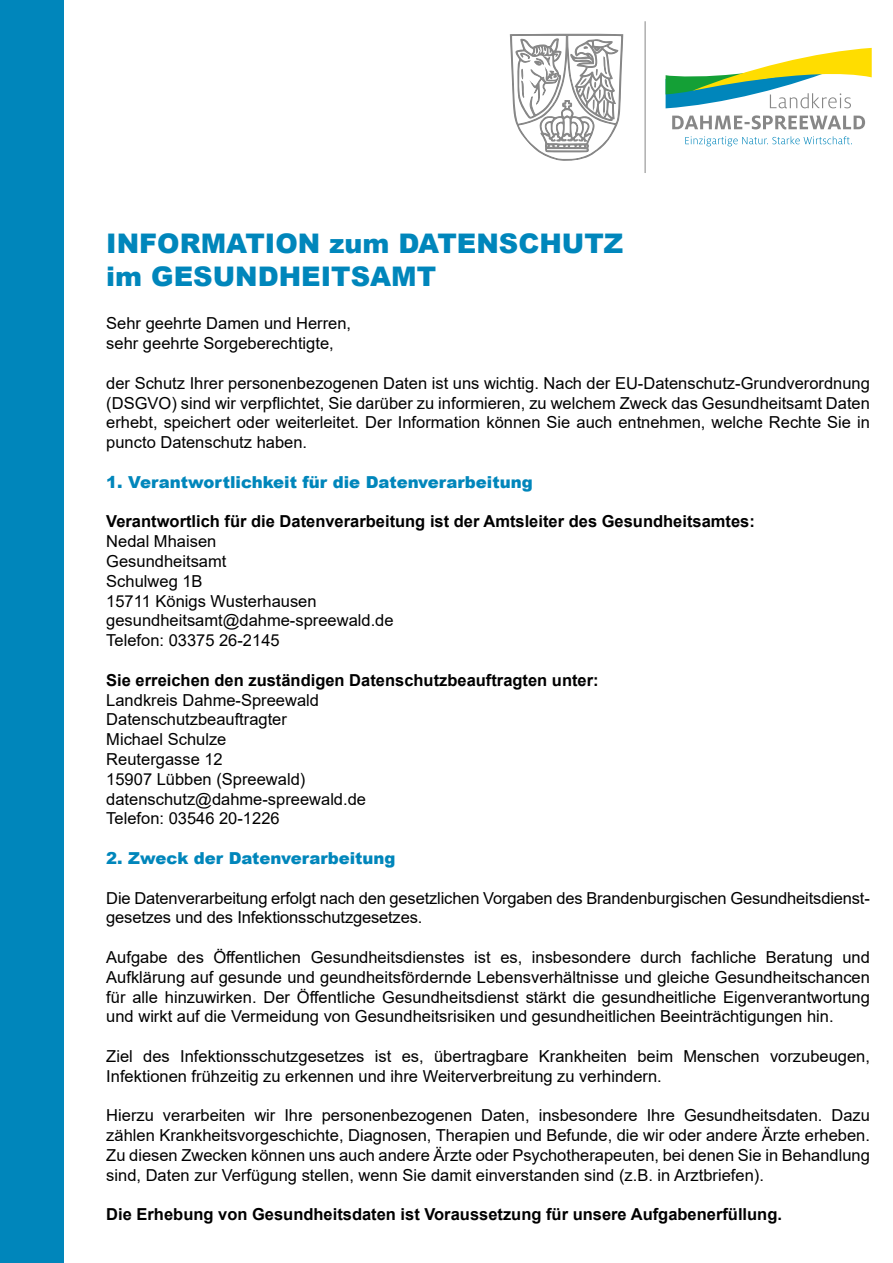
<style>
.page{position:relative;width:893px;height:1263px;background:#fff}
.page>*{position:absolute;margin:0;border:0;box-sizing:border-box;transform-origin:0 0}
.t1{font:900 27px/32.4px "Arial";color:#0086bb}
.t2{font:16.5px/19.8px "Arial";color:#000}
.t3{font:700 16.5px "Arial";color:#000}
.t4{font:900 16.5px "Arial";color:#0086bb}
</style>
<div class="page">
<svg style="left:666px;top:48px;width:206px;height:60px"></svg>
<svg style="left:685px;top:136px;width:167px;height:10px"></svg>
<svg style="left:672px;top:115px;width:193px;height:14px"></svg>
<hr style="left:645px;top:21px;width:1px;height:152px;background:#878787">
<svg style="left:510px;top:34px;width:113px;height:127px"></svg>
<div style="left:0;top:0;width:64px;height:1263px;background:#0086bb"></div>
<h1 class="t1" style="left:106px;top:227px;width:519px">INFORMATION zum DATENSCHUTZ im GESUNDHEITSAMT</h1>
<p class="t2" style="left:106px;top:314px;width:246px">Sehr geehrte Damen und Herren, sehr geehrte Sorgeberechtigte,</p>
<p class="t2" style="left:106px;top:373px;width:765px;text-align:justify">der Schutz Ihrer personenbezogenen Daten ist uns wichtig. Nach der EU-Datenschutz-Grundverordnung (DSGVO) sind wir verpflichtet, Sie darüber zu informieren, zu welchem Zweck das Gesundheitsamt Daten erhebt, speichert oder weiterleitet. Der Information können Sie auch entnehmen, welche Rechte Sie in puncto Datenschutz haben.</p>
<p class="t4" style="left:106px;top:470px;width:428px">1. Verantwortlichkeit für die Datenverarbeitung</p>
<p class="t3" style="left:106px;top:510px;width:650px">Verantwortlich für die Datenverarbeitung ist der Amtsleiter des Gesundheitsamtes:</p>
<p class="t2" style="left:106px;top:531px;width:289px">Nedal Mhaisen<br>Gesundheitsamt<br>Schulweg 1B<br>15711 Königs Wusterhausen gesundheitsamt@dahme-spreewald.de<br>Telefon: 03375 26-2145</p>
<p class="t3" style="left:106px;top:668px;width:494px">Sie erreichen den zuständigen Datenschutzbeauftragten unter:</p>
<p class="t2" style="left:106px;top:690px;width:261px">Landkreis Dahme-Spreewald<br>Datenschutzbeauftragter<br>Michael Schulze<br>Reutergasse 12<br>15907 Lübben (Spreewald) datenschutz@dahme-spreewald.de<br>Telefon: 03546 20-1226</p>
<p class="t4" style="left:106px;top:846px;width:291px">2. Zweck der Datenverarbeitung</p>
<p class="t2" style="left:106px;top:888px;width:765px">Die Datenverarbeitung erfolgt nach den gesetzlichen Vorgaben des Brandenburgischen Gesundheitsdienst&shy;gesetzes und des Infektionsschutzgesetzes.</p>
<p class="t2" style="left:106px;top:947px;width:765px;text-align:justify">Aufgabe des Öffentlichen Gesundheitsdienstes ist es, insbesondere durch fachliche Beratung und Aufklärung auf gesunde und geundheitsfördernde Lebensverhältnisse und gleiche Gesundheitschancen für alle hinzuwirken. Der Öffentliche Gesundheitsdienst stärkt die gesundheitliche Eigenverantwortung und wirkt auf die Vermeidung von Gesundheitsrisiken und gesundheitlichen Beeinträchtigungen hin.</p>
<p class="t2" style="left:106px;top:1046px;width:765px">Ziel des Infektionsschutzgesetzes ist es, übertragbare Krankheiten beim Menschen vorzubeugen,<br>Infektionen frühzeitig zu erkennen und ihre Weiterverbreitung zu verhindern.</p>
<p class="t2" style="left:106px;top:1106px;width:765px;text-align:justify">Hierzu verarbeiten wir Ihre personenbezogenen Daten, insbesondere Ihre Gesundheitsdaten. Dazu zählen Krankheitsvorgeschichte, Diagnosen, Therapien und Befunde, die wir oder andere Ärzte erheben.<br>Zu diesen Zwecken können uns auch andere Ärzte oder Psychotherapeuten, bei denen Sie in Behandlung sind, Daten zur Verfügung stellen, wenn Sie damit einverstanden sind (z.B. in Arztbriefen).</p>
<p class="t3" style="left:106px;top:1203px;width:677px">Die Erhebung von Gesundheitsdaten ist Voraussetzung für unsere Aufgabenerfüllung.</p>
</div>
